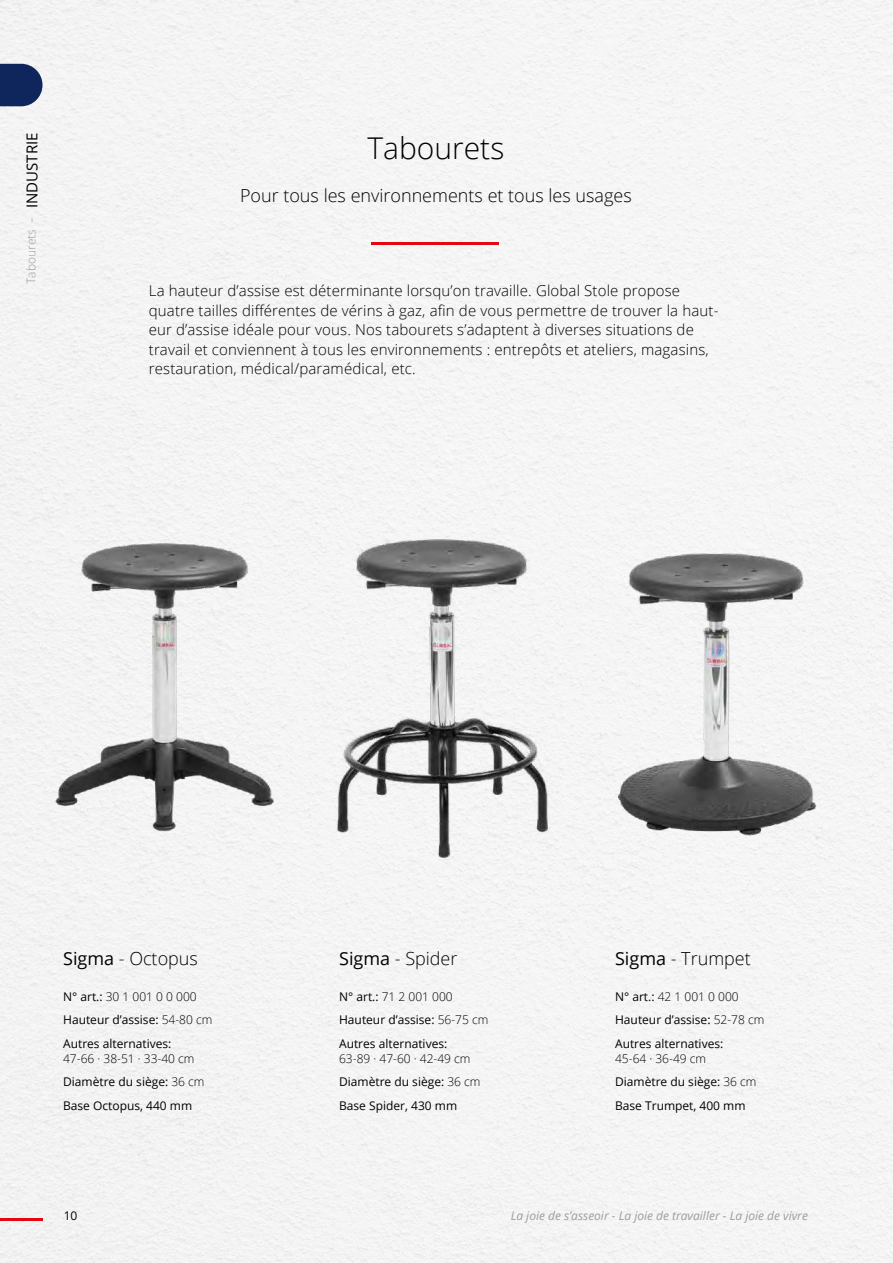
<style>
.page{position:relative;width:893px;height:1263px;background:#f5f5f5}
.page>*{position:absolute;margin:0;border:0;box-sizing:border-box;transform-origin:0 0}
.t1{font:300 30px "Open Sans";color:#000}
.t2{font:300 18px "Open Sans";color:#000}
.t3{font:300 15px/19.5px "Open Sans";letter-spacing:.01em;color:#000}
.t4{font:15px "Open Sans";color:#000}
.t5{font:12px/23.5px "Open Sans";color:#000}
.t6{font:italic 12px "Open Sans";color:#9d9d9c}
.t7{font:300 12px "Open Sans";color:#9d9d9c}
.s1{font-weight:400}
.s2{font-weight:300}
</style>
<div class="page">
<svg style="left:0;top:64px;width:43px;height:42px"></svg>
<hr style="left:0;top:1218px;width:43px;height:2px;background:#e30613">
<img style="left:38px;top:510px;width:255px;height:331px">
<img style="left:314px;top:511px;width:255px;height:359px">
<img style="left:590px;top:511px;width:255px;height:340px">
<hr style="left:371px;top:243px;width:128px;height:2px;background:#e30613">
<p class="t4" style="left:22px;top:208px;width:77px;rotate:-90deg">INDUSTRIE</p>
<h1 class="t1" style="left:367px;top:128px;width:138px">Tabourets</h1>
<h2 class="t2" style="left:240px;top:183px;width:393px">Pour tous les environnements et tous les usages</h2>
<p class="t7" style="left:23px;top:284px;width:69px;rotate:-90deg">Tabourets –</p>
<p class="t3" style="left:149px;top:281px;width:571px">La hauteur d’assise est déterminante lorsqu’on travaille. Global Stole propose quatre tailles différentes de vérins à gaz, afin de vous permettre de trouver la haut&shy;eur d’assise idéale pour vous. Nos tabourets s’adaptent à diverses situations de travail et conviennent à tous les environnements : entrepôts et ateliers, magasins, restauration, médical/paramédical, etc.</p>
<h2 class="t2" style="left:63px;top:946px;width:136px"><span class="s1">Sigma</span> - Octopus</h2>
<p class="t5" style="left:63px;top:984px;width:151px">N° art.: <span class="s2">30 1 001 0 0 000<br></span>Hauteur d’assise: <span class="s2">54-80 cm<br></span>Autres alternatives:</p>
<p class="t5" style="left:63px;top:1046px;width:143px"><span class="s2">47-66 · 38-51 · 33-40 cm<br></span>Diamètre du siège: <span class="s2">36 cm<br></span>Base Octopus, 440 mm</p>
<h2 class="t2" style="left:339px;top:946px;width:120px"><span class="s1">Sigma</span> - Spider</h2>
<p class="t5" style="left:339px;top:984px;width:151px">N° art.: <span class="s2">71 2 001 000<br></span>Hauteur d’assise: <span class="s2">56-75 cm<br></span>Autres alternatives:</p>
<p class="t5" style="left:339px;top:1046px;width:143px"><span class="s2">63-89 · 47-60 · 42-49 cm<br></span>Diamètre du siège: <span class="s2">36 cm<br></span>Base Spider, 430 mm</p>
<h2 class="t2" style="left:615px;top:946px;width:137px"><span class="s1">Sigma</span> - Trumpet</h2>
<p class="t5" style="left:615px;top:984px;width:151px">N° art.: <span class="s2">42 1 001 0 000<br></span>Hauteur d’assise: <span class="s2">52-78 cm<br></span>Autres alternatives:</p>
<p class="t5" style="left:615px;top:1046px;width:143px"><span class="s2">45-64 · 36-49 cm<br></span>Diamètre du siège: <span class="s2">36 cm<br></span>Base Trumpet, 400 mm</p>
<p class="t5" style="left:64px;top:1203px;width:15px">10</p>
<p class="t6" style="left:511px;top:1207px;width:299px">La joie de s’asseoir - La joie de travailler - La joie de vivre</p>
</div>
